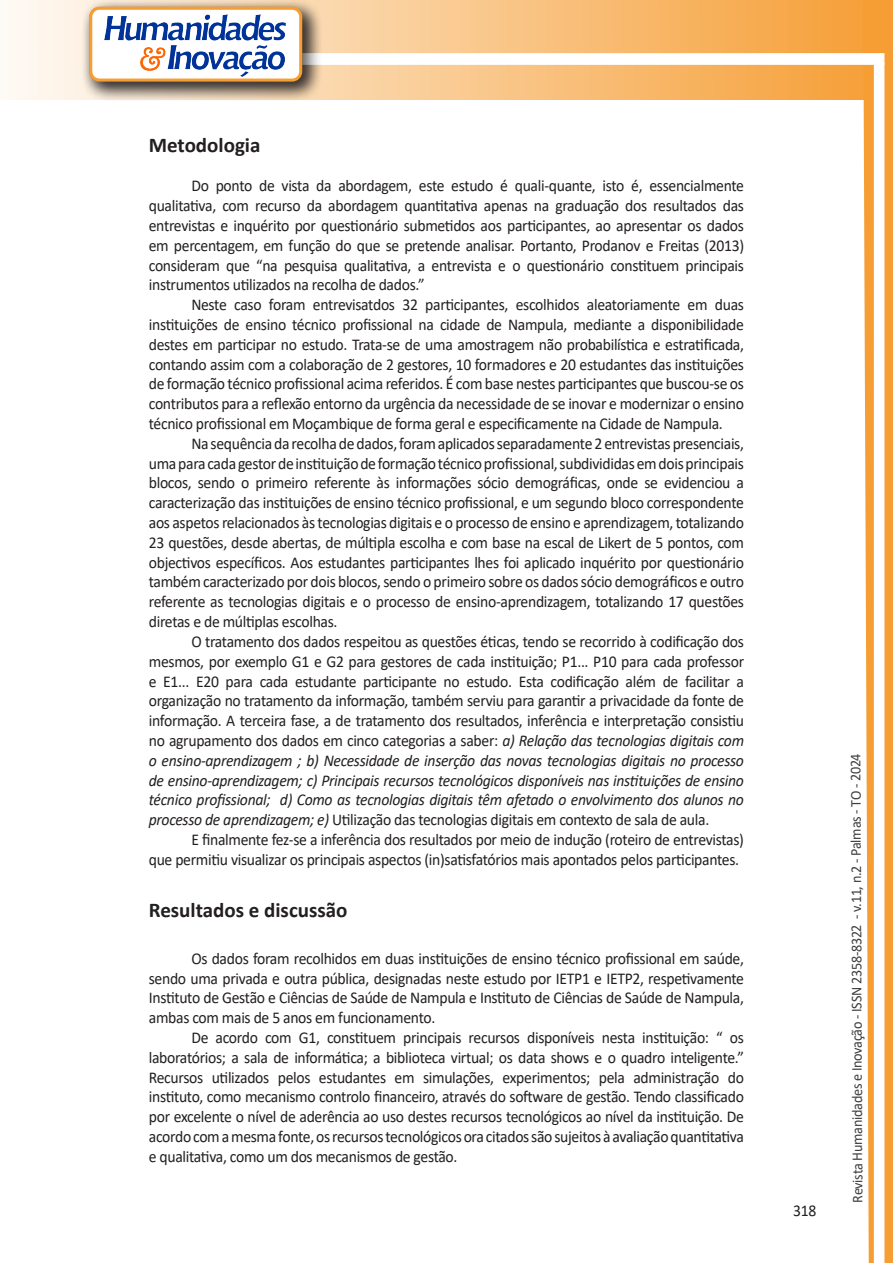
<style>
.page{position:relative;width:893px;height:1263px;background:#fff}
.page>*{position:absolute;margin:0;border:0;box-sizing:border-box;transform-origin:0 0}
.Titulo_2{font:700 21px "Calibri";color:#231f20}
.texto{font:16.5px/19.8px "Calibri";letter-spacing:-.02em;color:#231f20;text-align:justify;scale:.95 1}
.t1{font:15px "Calibri";letter-spacing:-.025em;color:#3e3e3f;scale:.95 1}
.s1{font-style:italic}
</style>
<div class="page">
<svg style="left:5px;top:0;width:858px;height:100px;background:#f9c484"></svg>
<div style="left:302px;top:53px;width:582px;height:12px;background:#fff;border:2px solid #fff"></div>
<svg style="left:863px;top:0;width:30px;height:1263px"></svg>
<div style="left:81px;top:0;width:241px;height:102px;background:#231f20;opacity:.75"></div>
<div style="left:91px;top:8px;width:210px;height:72px;background:#fff;border-radius:9px"></div>
<img style="left:104px;top:14px;width:181px;height:62px">
<div style="left:89px;top:7px;width:213px;height:75px;border:3px solid #f69e34;border-radius:9px"></div>
<p class="Titulo_2" style="left:149px;top:130px;width:113px">Metodologia</p>
<p class="texto" style="left:149px;top:176px;width:628px;text-indent:43px">Do ponto de vista da abordagem, este estudo é quali-quante, isto é, essencialmente qualitativa, com recurso da abordagem quantitativa apenas na graduação dos resultados das entrevistas e inquérito por questionário submetidos aos participantes, ao apresentar os dados em percentagem, em função do que se pretende analisar. Portanto, Prodanov e Freitas (2013) consideram que “na pesquisa qualitativa, a entrevista e o questionário constituem principais instrumentos utilizados na recolha de dados.”</p>
<p class="texto" style="left:149px;top:294px;width:628px;text-indent:43px">Neste caso foram entrevisatdos 32 participantes, escolhidos aleatoriamente em duas instituições de ensino técnico profissional na cidade de Nampula, mediante a disponibilidade destes em participar no estudo. Trata-se de uma amostragem não probabilística e estratificada, contando assim com a colaboração de 2 gestores, 10 formadores e 20 estudantes das instituições de formação técnico profissional acima referidos. É com base nestes participantes que buscou-se os contributos para a reflexão entorno da urgência da necessidade de se inovar e modernizar o ensino técnico profissional em Moçambique de forma geral e especificamente na Cidade de Nampula.</p>
<p class="texto" style="left:149px;top:433px;width:628px;text-indent:43px">Na sequência da recolha de dados, foram aplicados separadamente 2 entrevistas presenciais, uma para cada gestor de instituição de formação técnico profissional, subdivididas em dois principais blocos, sendo o primeiro referente às informações sócio demográficas, onde se evidenciou a caracterização das instituições de ensino técnico profissional, e um segundo bloco correspondente aos aspetos relacionados às tecnologias digitais e o processo de ensino e aprendizagem, totalizando 23 questões, desde abertas, de múltipla escolha e com base na escal de Likert de 5 pontos, com objectivos específicos. Aos estudantes participantes lhes foi aplicado inquérito por questionário também caracterizado por dois blocos, sendo o primeiro sobre os dados sócio demográficos e outro referente as tecnologias digitais e o processo de ensino-aprendizagem, totalizando 17 questões diretas e de múltiplas escolhas.</p>
<p class="texto" style="left:149px;top:631px;width:628px;text-indent:43px">O tratamento dos dados respeitou as questões éticas, tendo se recorrido à codificação dos mesmos, por exemplo G1 e G2 para gestores de cada instituição; P1... P10 para cada professor e E1... E20 para cada estudante participante no estudo. Esta codificação além de facilitar a organização no tratamento da informação, também serviu para garantir a privacidade da fonte de informação. A terceira fase, a de tratamento dos resultados, inferência e interpretação consistiu no agrupamento dos dados em cinco categorias a saber: <span class="s1">a) Relação das tecnologias digitais com o ensino-aprendizagem ; b) Necessidade de inserção das novas tecnologias digitais no processo de ensino-aprendizagem; c) Principais recursos tecnológicos disponíveis nas instituições de ensino técnico profissional; d) Como as tecnologias digitais têm afetado o envolvimento dos alunos no processo de aprendizagem; e)</span> Utilização das tecnologias digitais em contexto de sala de aula.</p>
<p class="texto" style="left:149px;top:829px;width:628px;text-align:right">E finalmente fez-se a inferência dos resultados por meio de indução (roteiro de entrevistas)<br>que permitiu visualizar os principais aspectos (in)satisfatórios mais apontados pelos participantes.</p>
<p class="Titulo_2" style="left:149px;top:895px;width:200px">Resultados e discussão</p>
<p class="texto" style="left:149px;top:948px;width:628px;text-indent:43px">Os dados foram recolhidos em duas instituições de ensino técnico profissional em saúde, sendo uma privada e outra pública, designadas neste estudo por IETP1 e IETP2, respetivamente Instituto de Gestão e Ciências de Saúde de Nampula e Instituto de Ciências de Saúde de Nampula, ambas com mais de 5 anos em funcionamento.</p>
<p class="texto" style="left:149px;top:1027px;width:628px;text-indent:43px">De acordo com G1, constituem principais recursos disponíveis nesta instituição: “ os laboratórios; a sala de informática; a biblioteca virtual; os data shows e o quadro inteligente.” Recursos utilizados pelos estudantes em simulações, experimentos; pela administração do instituto, como mecanismo controlo financeiro, através do software de gestão. Tendo classificado por excelente o nível de aderência ao uso destes recursos tecnológicos ao nível da instituição. De acordo com a mesma fonte, os recursos tecnológicos ora citados são sujeitos à avaliação quantitativa e qualitativa, como um dos mecanismos de gestão.</p>
<p class="texto" style="left:793px;top:1200px;width:26px">318</p>
<p class="t1" style="left:846px;top:1203px;width:475px;rotate:-90deg">Revista Humanidades e Inovação - ISSN 2358-8322 - v.11, n.2 - Palmas - TO - 2024</p>
</div>
